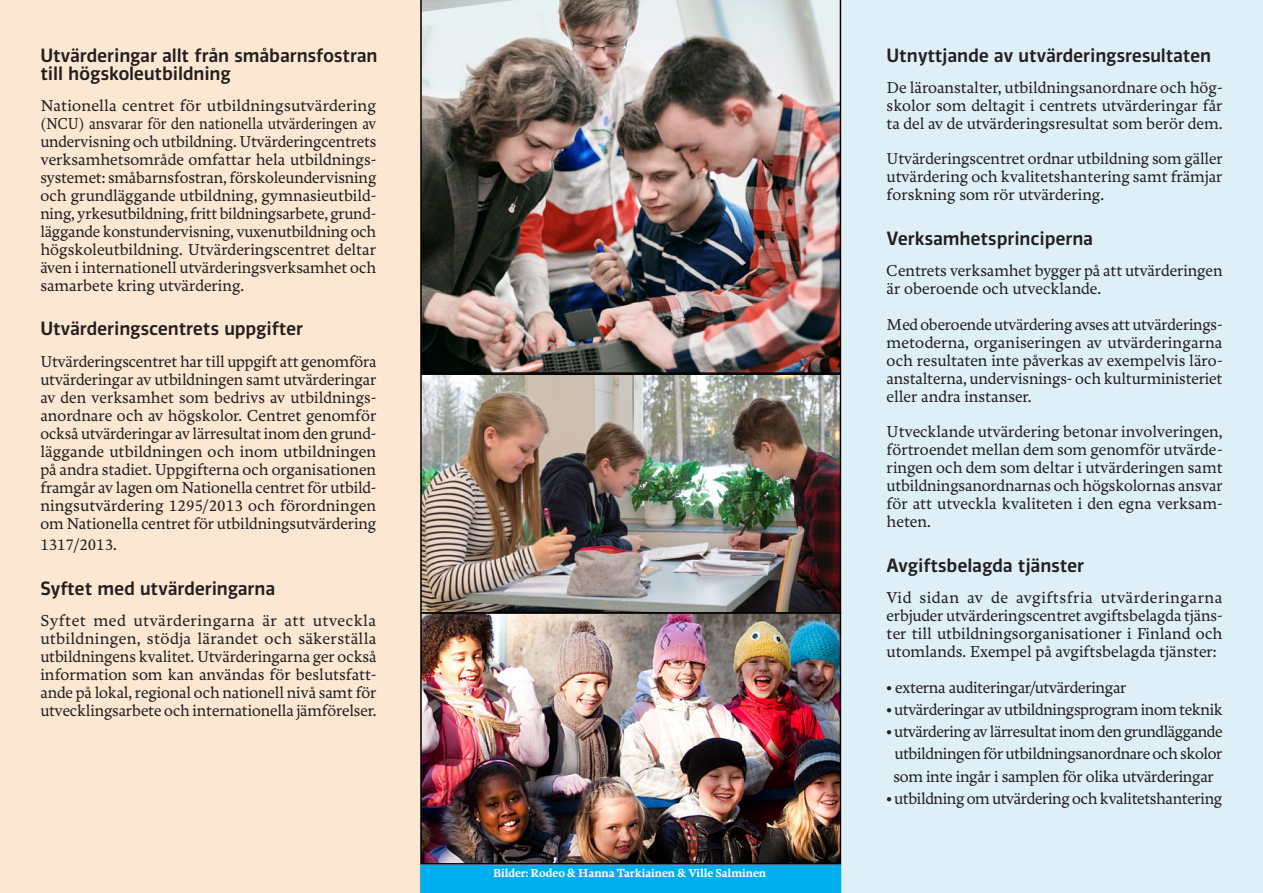
<style>
.page{position:relative;width:1263px;height:893px;background:#fff}
.page>*{position:absolute;margin:0;border:0;box-sizing:border-box;transform-origin:0 0}
._176_x_250_-_Leipäte{font:500 18px "Vinkel";letter-spacing:-.01em;color:#231f20}
.Kappaleotsikko_musta{font:500 18px/18px "Vinkel";letter-spacing:-.01em;color:#231f20}
._176_x_250_-_Leipäte-2{font:500 16.5px/18px "Freya";letter-spacing:-.005em;color:#231f20;text-align:justify}
._176_x_250_-_Leipäte-3{font:500 16.5px "Freya";letter-spacing:-.025em;color:#231f20}
._176_x_250_-_Leipäte-4{font:700 12px "Freya";letter-spacing:-.005em;color:#fff}
</style>
<div class="page">
<div style="left:421px;top:864px;width:420px;height:29px;background:#00aeef"></div>
<div style="left:0;top:0;width:421px;height:893px;background:#fbe7d2"></div>
<div style="left:842px;top:0;width:421px;height:893px;background:#deeff8"></div>
<img style="left:423px;top:376px;width:415px;height:485px">
<div style="left:420px;top:373px;width:421px;height:241px;border:2px solid #000"></div>
<img style="left:420px;top:0;width:421px;height:374px">
<div style="left:420px;top:612px;width:421px;height:252px;border:2px solid #000"></div>
<p class="Kappaleotsikko_musta" style="left:40px;top:46px;width:339px">Utvärderingar allt från småbarnsfostran till högskoleutbildning</p>
<p class="_176_x_250_-_Leipäte-2" style="left:40px;top:97px;width:337px">Nationella centret för utbildningsutvärdering (NCU) ansvarar för den nationella utvärderingen av undervisning och utbildning. Utvärderingcentrets verksamhetsområde omfattar hela utbildnings&shy;systemet: småbarnsfostran, förskoleundervisning och grundläggande utbildning, gymnasieutbild&shy;ning, yrkesutbildning, fritt bildningsarbete, grund&shy;läggande konstundervisning, vuxenutbildning och högskoleutbildning. Utvärderingscentret deltar även i internationell utvärderingsverksamhet och samarbete kring utvärdering.</p>
<p class="_176_x_250_-_Leipäte" style="left:40px;top:317px;width:264px">Utvärderingscentrets uppgifter</p>
<p class="_176_x_250_-_Leipäte-2" style="left:40px;top:353px;width:338px">Utvärderingscentret har till uppgift att genomföra utvärderingar av utbildningen samt utvärderingar av den verksamhet som bedrivs av utbildnings&shy;anordnare och av högskolor. Centret genomför också utvärderingar av lärresultat inom den grund&shy;läggande utbildningen och inom utbildningen på andra stadiet. Uppgifterna och organisationen framgår av lagen om Nationella centret för utbild&shy;ningsutvärdering 1295/2013 och förordningen om Nationella centret för utbildningsutvärdering</p>
<p class="_176_x_250_-_Leipäte-2" style="left:40px;top:536px;width:78px">1317/2013.</p>
<p class="_176_x_250_-_Leipäte" style="left:40px;top:576px;width:236px">Syftet med utvärderingarna</p>
<p class="_176_x_250_-_Leipäte-2" style="left:40px;top:612px;width:338px">Syftet med utvärderingarna är att utveckla utbildningen, stödja lärandet och säkerställa utbildningens kvalitet. Utvärderingarna ger också information som kan användas för beslutsfatt&shy;ande på lokal, regional och nationell nivå samt för utvecklingsarbete och internationella jämförelser.</p>
<p class="_176_x_250_-_Leipäte-4" style="left:493px;top:867px;width:274px">Bilder: Rodeo &amp; Hanna Tarkiainen &amp; Ville Salminen</p>
<p class="Kappaleotsikko_musta" style="left:887px;top:46px;width:326px">Utnyttjande av utvärderingsresultaten</p>
<p class="_176_x_250_-_Leipäte-2" style="left:887px;top:79px;width:337px">De läroanstalter, utbildningsanordnare och hög&shy;skolor som deltagit i centrets utvärderingar får ta del av de utvärderingsresultat som berör dem.</p>
<p class="_176_x_250_-_Leipäte-2" style="left:887px;top:151px;width:338px">Utvärderingscentret ordnar utbildning som gäller utvärdering och kvalitetshantering samt främjar forskning som rör utvärdering.</p>
<p class="_176_x_250_-_Leipäte" style="left:887px;top:226px;width:208px">Verksamhetsprinciperna</p>
<p class="_176_x_250_-_Leipäte-2" style="left:887px;top:262px;width:337px">Centrets verksamhet bygger på att utvärderingen är oberoende och utvecklande.</p>
<p class="_176_x_250_-_Leipäte-2" style="left:887px;top:316px;width:337px">Med oberoende utvärdering avses att utvärderings&shy;metoderna, organiseringen av utvärderingarna och resultaten inte påverkas av exempelvis läro&shy;anstalterna, undervisnings- och kulturministeriet eller andra instanser.</p>
<p class="_176_x_250_-_Leipäte-2" style="left:887px;top:423px;width:337px">Utvecklande utvärdering betonar involveringen, förtroendet mellan dem som genomför utvärde&shy;ringen och dem som deltar i utvärderingen samt utbildningsanordnarnas och högskolornas ansvar för att utveckla kvaliteten i den egna verksam&shy;heten.</p>
<p class="_176_x_250_-_Leipäte" style="left:887px;top:553px;width:199px">Avgiftsbelagda tjänster</p>
<p class="_176_x_250_-_Leipäte-2" style="left:887px;top:589px;width:337px">Vid sidan av de avgiftsfria utvärderingarna erbjuder utvärderingscentret avgiftsbelagda tjäns&shy;ter till utbildningsorganisationer i Finland och utomlands. Exempel på avgiftsbelagda tjänster:</p>
<p class="_176_x_250_-_Leipäte-2" style="left:887px;top:679px;width:241px">• externa auditeringar/utvärderingar</p>
<p class="_176_x_250_-_Leipäte-3" style="left:887px;top:700px;width:338px">• utvärderingar av utbildningsprogram inom teknik</p>
<p class="_176_x_250_-_Leipäte-3" style="left:887px;top:723px;width:337px">• utvärdering av lärresultat inom den grundläggande</p>
<p class="_176_x_250_-_Leipäte-3" style="left:894px;top:745px;width:330px">utbildningen för utbildningsanordnare och skolor</p>
<p class="_176_x_250_-_Leipäte-2" style="left:893px;top:768px;width:322px">som inte ingår i samplen för olika utvärderingar</p>
<p class="_176_x_250_-_Leipäte-3" style="left:887px;top:789px;width:337px">• utbildning om utvärdering och kvalitetshantering</p>
</div>
